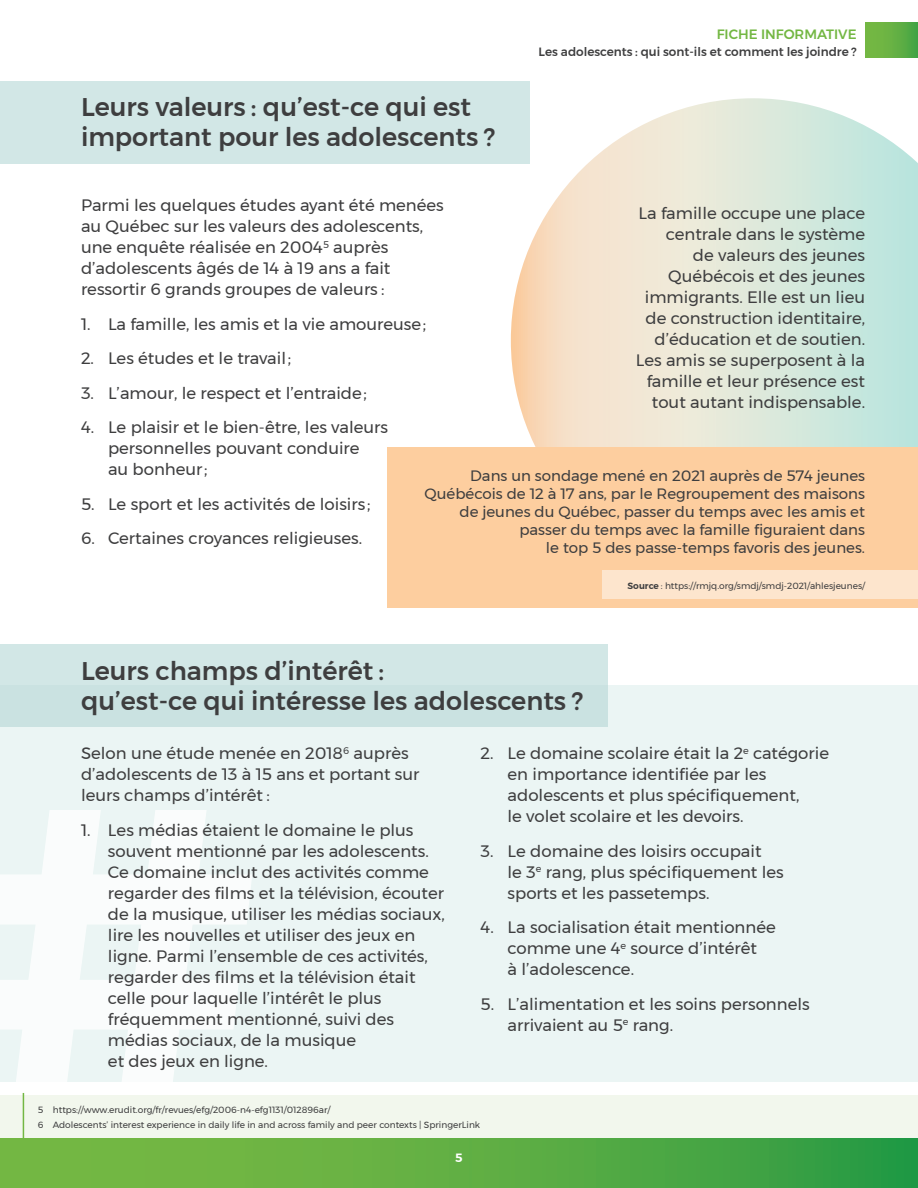
<style>
.page{position:relative;width:918px;height:1188px;background:#fff}
.page>*{position:absolute;margin:0;border:0;box-sizing:border-box;transform-origin:0 0}
.t1{font:500 25.5px/30px "Montserrat";color:#3e3e3f}
.t2{font:16.5px/21px "Montserrat";color:#3e3e3f}
.t3{font:15px/18px "Montserrat";color:#3e3e3f;text-align:right}
.t4{font:500 13.5px "Montserrat";color:#73b743}
.t5{font:500 12px "Montserrat";color:#3e3e3f}
.t6{font:600 12px "Montserrat";color:#fff}
.t7{font:9px/15.1px "Montserrat";color:#3e3e3f}
.s1{font-weight:600}
</style>
<div class="page">
<div style="left:865px;top:23px;width:53px;height:34px;background:linear-gradient(to right,#7dbb43,#4aa644)"></div>
<svg style="left:511px;top:98px;width:407px;height:349px;background:#e3e8da"></svg>
<div style="left:388px;top:447px;width:530px;height:161px;background:#fdce9f"></div>
<div style="left:602px;top:570px;width:316px;height:28px;background:#fde5cd"></div>
<div style="left:0;top:686px;width:918px;height:396px;background:#ebf5f4"></div>
<svg style="left:0;top:810px;width:252px;height:272px;fill:#fafcfc"></svg>
<svg style="left:0;top:1138px;width:918px;height:50px;background:#59ac43"></svg>
<div style="left:0;top:1095px;width:918px;height:43px;background:#f2f7ed"></div>
<hr style="left:23px;top:1093px;width:1px;height:46px;background:#73b743">
<div style="left:0;top:81px;width:530px;height:82px;background:#d2e7e6"></div>
<div style="left:0;top:645px;width:608px;height:82px;background:#cae2e1"></div>
<h1 class="t1" style="left:81px;top:92px;width:416px">Leurs valeurs : qu’est-ce qui est important pour les adolescents ?</h1>
<p class="t4" style="left:717px;top:24px;width:141px">FICHE INFORMATIVE</p>
<p class="t5" style="left:539px;top:42px;width:320px">Les adolescents : qui sont-ils et comment les joindre ?</p>
<p class="t2" style="left:81px;top:195px;width:364px">Parmi les quelques études ayant été menées au Québec sur les valeurs des adolescents, une enquête réalisée en 2004<sup>5</sup> auprès d’adolescents âgés de 14 à 19 ans a fait ressortir 6 grands groupes de valeurs :</p>
<p class="t2" style="left:81px;top:313px;width:347px">1. La famille, les amis et la vie amoureuse ;</p>
<p class="t2" style="left:81px;top:348px;width:212px">2. Les études et le travail ;</p>
<p class="t2" style="left:81px;top:382px;width:287px">3. L’amour, le respect et l’entraide ;</p>
<p class="t2" style="left:108px;top:417px;width:282px;text-indent:-27px">4. Le plaisir et le bien-être, les valeurs personnelles pouvant conduire<br>au bonheur ;</p>
<p class="t2" style="left:81px;top:493px;width:291px">5. Le sport et les activités de loisirs ;</p>
<p class="t2" style="left:81px;top:528px;width:283px">6. Certaines croyances religieuses.</p>
<p class="t2" style="left:636px;top:202px;width:231px;text-align:right">La famille occupe une place centrale dans le système<br>de valeurs des jeunes<br>Québécois et des jeunes immigrants. Elle est un lieu de construction identitaire, d’éducation et de soutien.<br>Les amis se superposent à la famille et leur présence est tout autant indispensable.</p>
<p class="t3" style="left:425px;top:466px;width:442px">Dans un sondage mené en 2021 auprès de 574 jeunes Québécois de 12 à 17 ans, par le Regroupement des maisons de jeunes du Québec, passer du temps avec les amis et passer du temps avec la famille figuraient dans<br>le top 5 des passe-temps favoris des jeunes.</p>
<p class="t7" style="left:628px;top:578px;width:239px"><span class="s1">Source</span> : https://rmjq.org/smdj/smdj-2021/ahlesjeunes/</p>
<h1 class="t1" style="left:81px;top:656px;width:503px">Leurs champs d’intérêt :<br>qu’est-ce qui intéresse les adolescents ?</h1>
<p class="t2" style="left:81px;top:743px;width:340px">Selon une étude menée en 2018<sup>6</sup> auprès d’adolescents de 13 à 15 ans et portant sur leurs champs d’intérêt :</p>
<p class="t2" style="left:108px;top:819px;width:338px;text-indent:-27px">1. Les médias étaient le domaine le plus souvent mentionné par les adolescents.<br>Ce domaine inclut des activités comme regarder des films et la télévision, écouter de la musique, utiliser les médias sociaux, lire les nouvelles et utiliser des jeux en ligne. Parmi l’ensemble de ces activités, regarder des films et la télévision était celle pour laquelle l’intérêt le plus fréquemment mentionné, suivi des médias sociaux, de la musique<br>et des jeux en ligne.</p>
<p class="t2" style="left:508px;top:742px;width:323px;text-indent:-27px">2. Le domaine scolaire était la 2<sup>e</sup> catégorie en importance identifiée par les adolescents et plus spécifiquement,<br>le volet scolaire et les devoirs.</p>
<p class="t2" style="left:508px;top:840px;width:278px;text-indent:-27px">3. Le domaine des loisirs occupait<br>le 3<sup>e</sup> rang, plus spécifiquement les sports et les passetemps.</p>
<p class="t2" style="left:508px;top:916px;width:270px;text-indent:-27px">4. La socialisation était mentionnée comme une 4<sup>e</sup> source d’intérêt<br>à l’adolescence.</p>
<p class="t2" style="left:508px;top:993px;width:304px;text-indent:-27px">5. L’alimentation et les soins personnels arrivaient au 5<sup>e</sup> rang.</p>
<p class="t7" style="left:38px;top:1102px;width:444px">5 https://www.erudit.org/fr/revues/efg/2006-n4-efg1131/012896ar/<br>6 Adolescents’ interest experience in daily life in and across family and peer contexts | SpringerLink</p>
<p class="t6" style="left:455px;top:1148px;width:9px">5</p>
</div>
